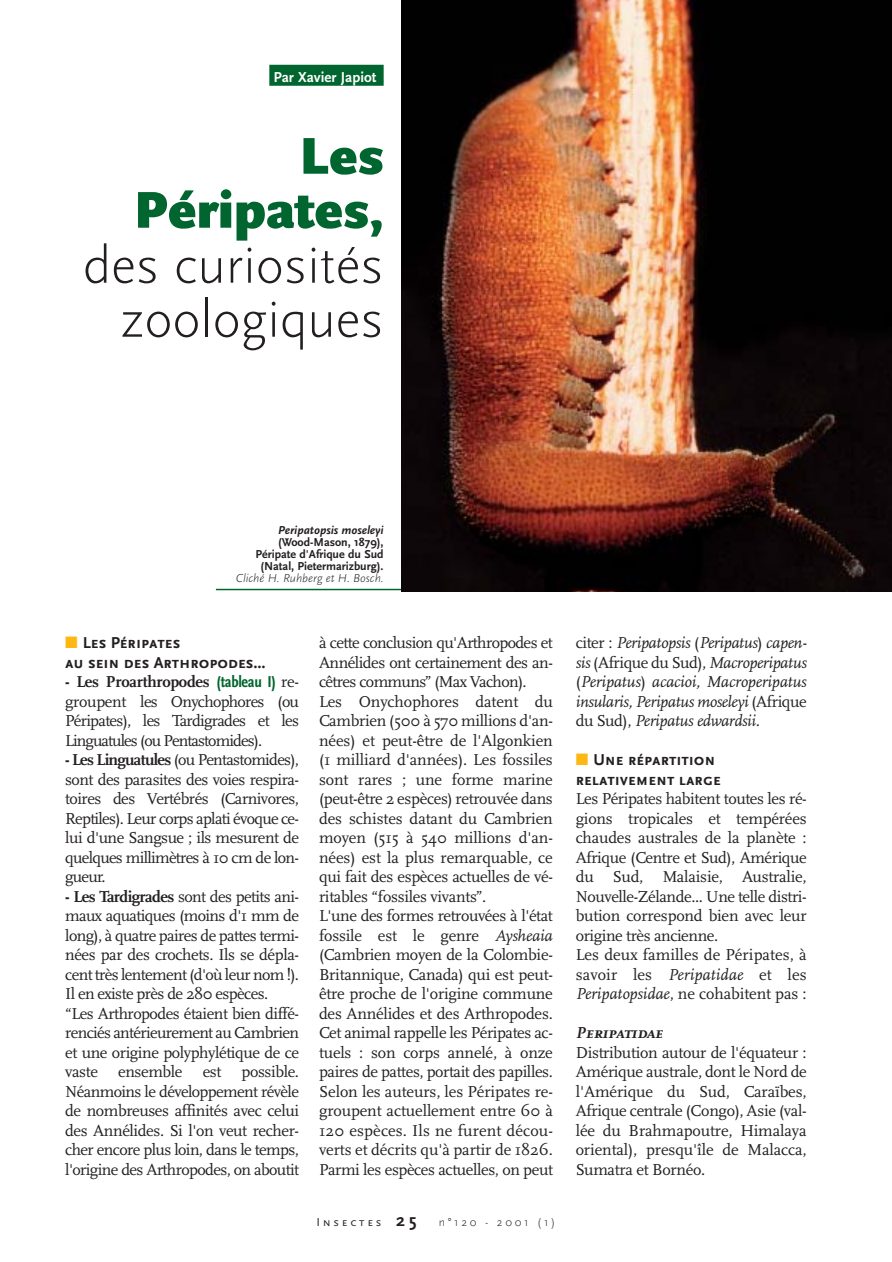
<style>
.page{position:relative;width:892px;height:1262px;background:#fff}
.page>*{position:absolute;margin:0;border:0;box-sizing:border-box;transform-origin:0 0}
.t1{font:300 54px/54px "Scala Sans";color:#231f20;text-align:right}
.t2{font:900 54px/54px "Scala Sans";color:#00652e;text-align:right}
.t3{font:16.5px/19.5px "Scala";letter-spacing:-.025em;color:#231f20;text-align:justify}
.t4{font:italic 16.5px/19.5px "Scala";letter-spacing:-.02em;color:#231f20;text-align:justify}
.t5{font:700 16.5px/19.5px "Scala Sans Caps";letter-spacing:-.005em;color:#231f20}
.t6{font:italic 700 16.5px "Scala Caps";letter-spacing:-.005em;color:#231f20}
.t7{font:700 15px "Scala Sans";color:#fff}
.t8{font:700 12px/12px "Scala Sans";color:#231f20;text-align:right}
.t9{font:italic 300 12px "Scala Sans";color:#231f20}
.t10{font:300 12px "Scala Sans";letter-spacing:.22em;color:#231f20}
.t11{font:italic 700 12px "Scala Sans";color:#231f20}
.s1{color:#00652e}
.s2{color:#fdb813}
.s3{font-weight:700}
.s4{font-family:"Scala Sans";font-weight:700;font-stretch:condensed;color:#00652e}
.s5{font-style:italic}
.s6{font-family:"Scala Sans Caps";font-weight:400}
.s7{font-weight:700;font-size:18px}
.s8{font-style:normal}
</style>
<div class="page">
<img style="left:215px;top:0;width:676px;height:592px">
<p class="t7" style="left:273px;top:70px;width:112px">Par Xavier Japiot<span class="s1">a</span></p>
<h1 class="t2" style="left:134px;top:134px;width:251px">Les<br>Péripates,</h1>
<h1 class="t1" style="left:83px;top:243px;width:302px">des curiosités zoologiques</h1>
<p class="t11" style="left:278px;top:525px;width:107px">Peripatopsis moseleyi</p>
<p class="t8" style="left:255px;top:537px;width:130px">(Wood-Mason, 1879),<br>Péripate d'Afrique du Sud (Natal, Pietermarizburg).</p>
<p class="t9" style="left:236px;top:573px;width:149px">Cliché H. Ruhberg et H. Bosch.</p>
<p class="t5" style="left:65px;top:633px;width:202px"><span class="s2">■</span> Les Péripates<br>au sein des Arthropodes...</p>
<p class="t3" style="left:65px;top:674px;width:235px"><span class="s3">- Les Proarthropodes</span> <span class="s4">(tableau I)</span> re&shy;groupent les Onychophores (ou Péripates), les Tardigrades et les Linguatules (ou Pentastomides).</p>
<p class="t3" style="left:65px;top:752px;width:235px"><span class="s3">- Les Linguatules</span> (ou Pentastomides), sont des parasites des voies respira&shy;toires des Vertébrés (Carnivores, Reptiles). Leur corps aplati évoque ce&shy;lui d'une Sangsue ; ils mesurent de quelques millimètres à 10 cm de lon&shy;gueur.</p>
<p class="t3" style="left:65px;top:888px;width:235px;text-align:left"><span class="s3">- Les Tardigrades</span> sont des petits ani&shy;maux aquatiques (moins d'1 mm de long), à quatre paires de pattes termi&shy;nées par des crochets. Ils se dépla&shy;cent très lentement (d'où leur nom !).<br>Il en existe près de 280 espèces. “Les Arthropodes étaient bien diffé&shy;renciés antérieurement au Cambrien et une origine polyphylétique de ce vaste ensemble est possible.<br>Néanmoins le développement révèle de nombreuses affinités avec celui des Annélides. Si l'on veut recher&shy;cher encore plus loin, dans le temps, l'origine des Arthropodes, on aboutit</p>
<p class="t3" style="left:319px;top:635px;width:235px;text-align:left">à cette conclusion qu'Arthropodes et Annélides ont certainement des an&shy;cêtres communs” (Max Vachon).<br>Les Onychophores datent du Cambrien (500 à 570 millions d'an&shy;nées) et peut-être de l'Algonkien (1 milliard d'années). Les fossiles sont rares ; une forme marine (peut-être 2 espèces) retrouvée dans des schistes datant du Cambrien moyen (515 à 540 millions d'an&shy;nées) est la plus remarquable, ce qui fait des espèces actuelles de vé&shy;ritables “fossiles vivants”.<br>L'une des formes retrouvées à l'état fossile est le genre <span class="s5">Aysheaia </span>(Cambrien moyen de la Colombie-Britannique, Canada) qui est peut&shy;être proche de l'origine commune des Annélides et des Arthropodes.<br>Cet animal rappelle les Péripates ac&shy;tuels : son corps annelé, à onze paires de pattes, portait des papilles.<br>Selon les auteurs, les Péripates re&shy;groupent actuellement entre 60 à 120 espèces. Ils ne furent décou&shy;verts et décrits qu'à partir de 1826.<br>Parmi les espèces actuelles, on peut</p>
<p class="t10" style="left:316px;top:1218px;width:240px"><span class="s6">Insectes</span> <span class="s7">25</span> n°120 - 2001 (1)</p>
<p class="t4" style="left:575px;top:635px;width:232px"><span class="s8">citer :</span> Peripatopsis <span class="s8">(</span>Peripatus<span class="s8">)</span> capen&shy;sis <span class="s8">(Afrique du Sud),</span> Macroperipatus <span class="s8">(</span>Peripatus<span class="s8">)</span> acacioi, Macroperipatus insularis, Peripatus moseleyi <span class="s8">(Afrique du Sud),</span> Peripatus edwardsii.</p>
<p class="t5" style="left:575px;top:750px;width:147px"><span class="s2">■</span> Une répartition relativement large</p>
<p class="t3" style="left:575px;top:790px;width:232px;text-align:left">Les Péripates habitent toutes les ré&shy;gions tropicales et tempérées chaudes australes de la planète :<br>Afrique (Centre et Sud), Amérique du Sud, Malaisie, Australie,<br>Nouvelle-Zélande... Une telle distri&shy;bution correspond bien avec leur origine très ancienne.<br>Les deux familles de Péripates, à savoir les <span class="s5">Peripatidae</span> et les<br><span class="s5">Peripatopsidae</span>, ne cohabitent pas :</p>
<p class="t6" style="left:575px;top:1023px;width:89px">Peripatidae</p>
<p class="t3" style="left:575px;top:1044px;width:232px">Distribution autour de l'équateur :<br>Amérique australe, dont le Nord de l'Amérique du Sud, Caraïbes, Afrique centrale (Congo), Asie (val&shy;lée du Brahmapoutre, Himalaya oriental), presqu'île de Malacca, Sumatra et Bornéo.</p>
</div>
